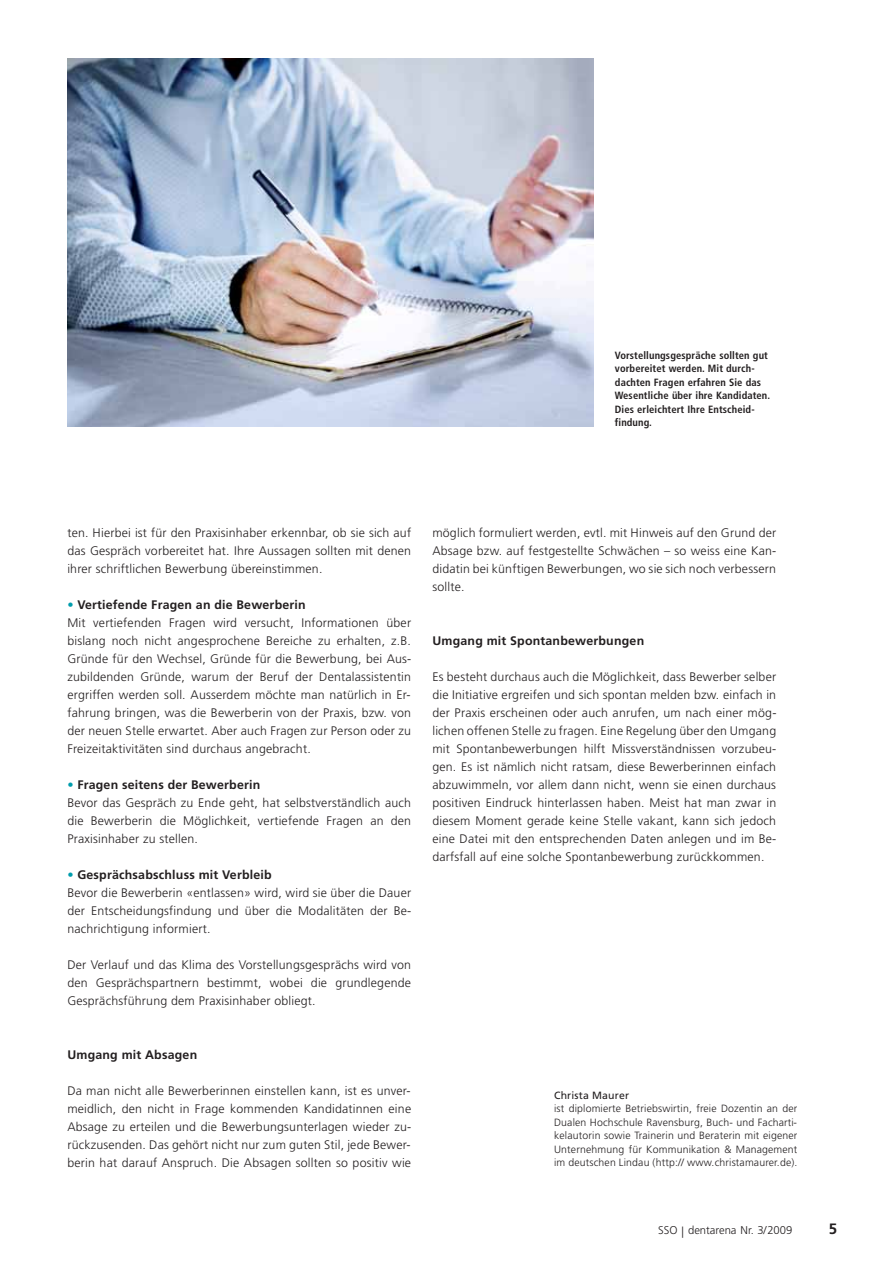
<style>
.page{position:relative;width:893px;height:1263px;background:#fff}
.page>*{position:absolute;margin:0;border:0;box-sizing:border-box;transform-origin:0 0}
.t1{font:700 15px "Frutiger LT";color:#231f20}
.t2{font:300 12.3px/18px "Frutiger LT";letter-spacing:.015em;color:#231f20;text-align:justify}
.t3{font:700 12.3px "Frutiger LT";letter-spacing:.015em;color:#231f20}
.t4{font:300 11.25px "Frutiger LT";color:#231f20}
.t5{font:300 10.5px/13.5px "Frutiger LT";letter-spacing:.015em;color:#231f20;text-align:justify}
.t6{font:700 condensed 10.5px/13.5px "Frutiger LT";letter-spacing:.01em;color:#231f20}
.t7{font:10.5px "Frutiger LT";letter-spacing:.015em;color:#231f20}
.s1{color:#009dad}
.s2{font-weight:700}
</style>
<div class="page">
<img style="left:67px;top:58px;width:527px;height:368px">
<p class="t6" style="left:615px;top:349px;width:157px">Vorstellungsgespräche sollten gut vorbereitet werden. Mit durch&shy;dachten Fragen erfahren Sie das<br>Wesentliche über ihre Kandidaten.<br>Dies erleichtert Ihre Entscheid&shy;findung.</p>
<p class="t2" style="left:67px;top:525px;width:345px">ten. Hierbei ist für den Praxisinhaber erkennbar, ob sie sich auf das Gespräch vorbereitet hat. Ihre Aussagen sollten mit denen ihrer schriftlichen Bewerbung übereinstimmen.</p>
<p class="t2" style="left:67px;top:597px;width:345px;text-align:left"><span class="s1">•</span> <span class="s2">Vertiefende Fragen an die Bewerberin<br></span>Mit vertiefenden Fragen wird versucht, Informationen über bislang noch nicht angesprochene Bereiche zu erhalten, z.B.<br>Gründe für den Wechsel, Gründe für die Bewerbung, bei Aus&shy;zubildenden Gründe, warum der Beruf der Dentalassistentin ergriffen werden soll. Ausserdem möchte man natürlich in Er&shy;fahrung bringen, was die Bewerberin von der Praxis, bzw. von der neuen Stelle erwartet. Aber auch Fragen zur Person oder zu Freizeitaktivitäten sind durchaus angebracht.</p>
<p class="t2" style="left:67px;top:777px;width:345px;text-align:left"><span class="s1">•</span> <span class="s2">Fragen seitens der Bewerberin<br></span>Bevor das Gespräch zu Ende geht, hat selbstverständlich auch die Bewerberin die Möglichkeit, vertiefende Fragen an den Praxisinhaber zu stellen.</p>
<p class="t2" style="left:67px;top:867px;width:345px;text-align:left"><span class="s1">•</span> <span class="s2">Gesprächsabschluss mit Verbleib<br></span>Bevor die Bewerberin «entlassen» wird, wird sie über die Dauer der Entscheidungsfindung und über die Modalitäten der Be&shy;nachrichtigung informiert.</p>
<p class="t2" style="left:67px;top:957px;width:345px">Der Verlauf und das Klima des Vorstellungsgesprächs wird von den Gesprächspartnern bestimmt, wobei die grundlegende Gesprächsführung dem Praxisinhaber obliegt.</p>
<p class="t3" style="left:67px;top:1050px;width:131px">Umgang mit Absagen</p>
<p class="t2" style="left:67px;top:1083px;width:345px">Da man nicht alle Bewerberinnen einstellen kann, ist es unver&shy;meidlich, den nicht in Frage kommenden Kandidatinnen eine Absage zu erteilen und die Bewerbungsunterlagen wieder zu&shy;rückzusenden. Das gehört nicht nur zum guten Stil, jede Bewer&shy;berin hat darauf Anspruch. Die Absagen sollten so positiv wie</p>
<p class="t2" style="left:432px;top:525px;width:345px">möglich formuliert werden, evtl. mit Hinweis auf den Grund der Absage bzw. auf festgestellte Schwächen – so weiss eine Kan&shy;didatin bei künftigen Bewerbungen, wo sie sich noch verbessern sollte.</p>
<p class="t3" style="left:432px;top:636px;width:213px">Umgang mit Spontanbewerbungen</p>
<p class="t2" style="left:432px;top:669px;width:346px">Es besteht durchaus auch die Möglichkeit, dass Bewerber selber die Initiative ergreifen und sich spontan melden bzw. einfach in der Praxis erscheinen oder auch anrufen, um nach einer mög&shy;lichen offenen Stelle zu fragen. Eine Regelung über den Umgang mit Spontanbewerbungen hilft Missverständnissen vorzubeu&shy;gen. Es ist nämlich nicht ratsam, diese Bewerberinnen einfach abzuwimmeln, vor allem dann nicht, wenn sie einen durchaus positiven Eindruck hinterlassen haben. Meist hat man zwar in diesem Moment gerade keine Stelle vakant, kann sich jedoch eine Datei mit den entsprechenden Daten anlegen und im Be&shy;darfsfall auf eine solche Spontanbewerbung zurückkommen.</p>
<p class="t7" style="left:554px;top:1089px;width:77px">Christa Maurer</p>
<p class="t5" style="left:554px;top:1103px;width:245px">ist diplomierte Betriebswirtin, freie Dozentin an der Dualen Hochschule Ravensburg, Buch- und Facharti&shy;kelautorin sowie Trainerin und Beraterin mit eigener Unternehmung für Kommunikation &amp; Management im deutschen Lindau (http:// www.christamaurer.de).</p>
<p class="t4" style="left:658px;top:1225px;width:136px">SSO | dentarena Nr. 3/2009</p>
<p class="t1" style="left:829px;top:1223px;width:10px">5</p>
</div>
